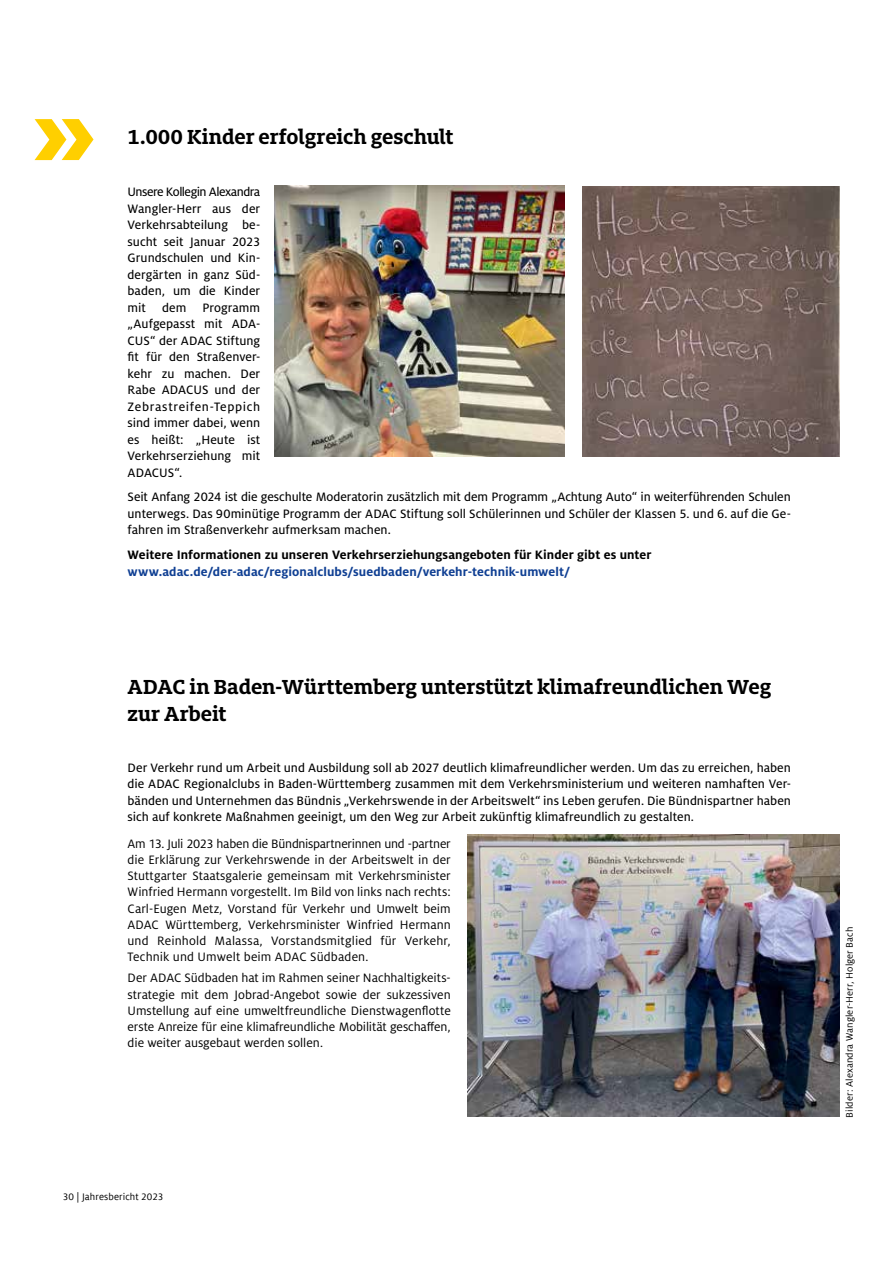
<style>
.page{position:relative;width:893px;height:1263px;background:#fff}
.page>*{position:absolute;margin:0;border:0;box-sizing:border-box;transform-origin:0 0}
.t1{font:700 22.5px/27px "Milo Slabfor ADAC";letter-spacing:-.005em;color:#000}
.t2{font:13.5px/16.5px "Milo ADAC Text";color:#000;text-align:justify}
.t3{font:13.5px/16.2px "Milo ADAC";letter-spacing:.005em;color:#000;text-align:justify}
.t4{font:700 13.5px "Milo ADAC";letter-spacing:.005em;color:#000}
.t5{font:700 13.5px "Milo ADAC";letter-spacing:.005em;color:#0f3f93}
.t6{font:10.5px "Milo ADAC";letter-spacing:.01em;color:#000}
.t7{font:10.5px "Milofor ADAC Offc";letter-spacing:.01em;color:#000}
.s1{font-family:"Milo ADAC Text"}
</style>
<div class="page">
<svg style="left:35px;top:119px;width:59px;height:41px"></svg>
<img style="left:275px;top:186px;width:290px;height:271px">
<img style="left:583px;top:187px;width:256px;height:270px">
<img style="left:468px;top:835px;width:371px;height:282px">
<h1 class="t1" style="left:128px;top:122px;width:327px">1.000 Kinder erfolgreich geschult</h1>
<p class="t2" style="left:128px;top:184px;width:134px">Unsere Kollegin Alexandra Wangler-Herr aus der Verkehrsabteilung be&shy;sucht seit Januar 2023<br>Grundschulen und Kin&shy;dergärten in ganz Süd&shy;baden, um die Kinder mit dem Programm „Aufgepasst mit ADA-CUS“ der ADAC Stiftung fit für den Straßenver&shy;kehr zu machen. Der Rabe ADACUS und der Zebrastreifen-Teppich sind immer dabei, wenn es heißt: „Heute ist Verkehrserziehung mit ADACUS“.</p>
<p class="t2" style="left:128px;top:489px;width:665px">Seit Anfang 2024 ist die geschulte Moderatorin zusätzlich mit dem Programm „Achtung Auto“ in weiterführenden Schulen unterwegs. Das 90minütige Programm der ADAC Stiftung soll Schülerinnen und Schüler der Klassen 5. und 6. auf die Ge&shy;fahren im Straßenverkehr aufmerksam machen.</p>
<p class="t4" style="left:128px;top:547px;width:526px">Weitere Informationen zu unseren Verkehrserziehungsangeboten für Kinder gibt es unter</p>
<p class="t5" style="left:128px;top:564px;width:444px">www.adac.de/der-adac/regionalclubs/suedbaden/verkehr-technik-umwelt/</p>
<h1 class="t1" style="left:128px;top:672px;width:645px">ADAC in Baden-Württemberg unterstützt klimafreundlichen Weg zur Arbeit</h1>
<p class="t2" style="left:128px;top:759px;width:665px">Der Verkehr rund um Arbeit und Ausbildung soll ab 2027 deutlich klimafreundlicher werden. Um das zu erreichen, haben die ADAC Regionalclubs in Baden-Württemberg zusammen mit dem Verkehrsministerium und weiteren namhaften Ver&shy;bänden und Unternehmen das Bündnis „Verkehrswende in der Arbeitswelt“ ins Leben gerufen. Die Bündnispartner haben sich auf konkrete Maßnahmen geeinigt, um den Weg zur Arbeit zukünftig klimafreundlich zu gestalten.</p>
<p class="t3" style="left:128px;top:836px;width:325px">Am 13. Juli 2023 haben die Bündnispartnerinnen und -partner die Erklärung zur Verkehrswende in der Arbeitswelt in der Stuttgarter Staatsgalerie gemeinsam mit Verkehrsminister Winfried Hermann vorgestellt. Im Bild von links nach rechts:<br>Carl-Eugen Metz, Vorstand für Verkehr und Umwelt beim ADAC Württemberg, Verkehrsminister Winfried Hermann und Reinhold Malassa, Vorstandsmitglied für Verkehr, Technik und Umwelt beim ADAC Südbaden.</p>
<p class="t3" style="left:128px;top:970px;width:325px">Der ADAC Südbaden hat im Rahmen seiner Nachhaltigkeits&shy;strategie mit dem Jobrad-Angebot sowie der sukzessiven Umstellung auf eine umweltfreundliche Dienstwagenflotte erste Anreize für eine klimafreundliche Mobilität geschaffen, die weiter ausgebaut werden sollen.</p>
<p class="t7" style="left:63px;top:1191px;width:102px">30 <span class="s1">|</span> Jahresbericht 2023</p>
<p class="t6" style="left:844px;top:1118px;width:192px;rotate:-90deg">Bilder: Alexandra Wangler-Herr, Holger Bach</p>
</div>
